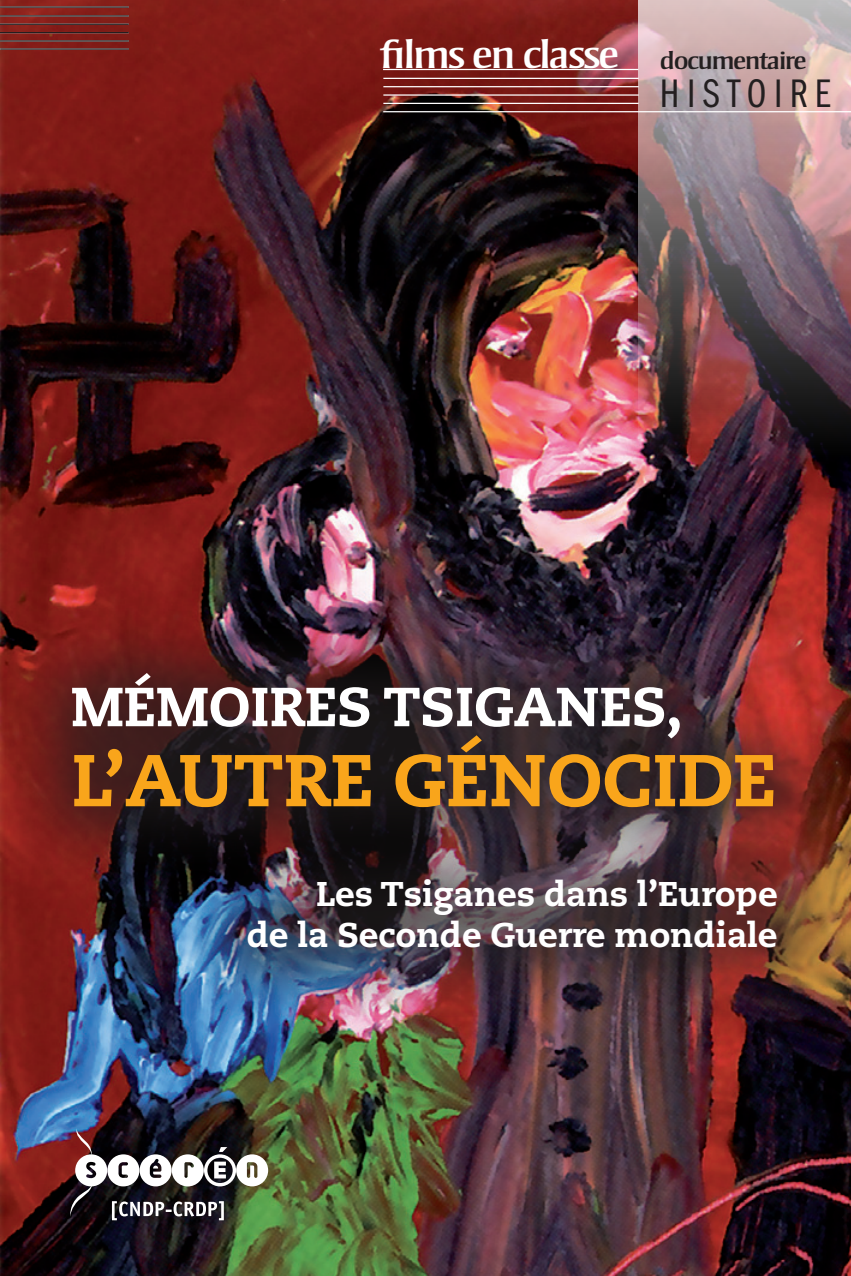
<style>
.page{position:relative;width:851px;height:1276px;background:#fff}
.page>*{position:absolute;margin:0;border:0;box-sizing:border-box;transform-origin:0 0}
.t1{font:800 73.25px "Caecilia LT Std";letter-spacing:-.005em;color:#f9a51b}
.t2{font:800 54.75px "Caecilia LT Std";letter-spacing:-.005em;color:#fff}
.t3{font:41.25px "ITC Franklin Gothic Std Bk Cp";letter-spacing:.18em;color:#231f20}
.t4{font:40px "Strayhorn MT Std";letter-spacing:-.05em;color:#fff;scale:1.2 1}
.t5{font:800 34.25px/41.2px "Caecilia LT Std";letter-spacing:-.005em;color:#fff;text-align:right}
.t6{font:25px "Strayhorn MT Std";letter-spacing:-.05em;color:#231f20;scale:1.2 1}
</style>
<div class="page">
<img style="left:0;top:0;width:850px;height:1276px">
<div style="left:0;top:593px;width:846px;height:423px;background:#231f20;opacity:.7"></div>
<img style="left:638px;top:0;width:212px;height:586px">
<hr style="left:383px;top:78px;width:255px;height:1px;background:#fff">
<hr style="left:383px;top:86px;width:255px;height:1px;background:#fff">
<hr style="left:383px;top:94px;width:255px;height:2px;background:#fff">
<hr style="left:383px;top:103px;width:255px;height:1px;background:#fff">
<hr style="left:383px;top:69px;width:255px;height:1px;background:#fff">
<hr style="left:383px;top:111px;width:467px;height:1px;background:#fff">
<img style="left:69px;top:1128px;width:199px;height:92px">
<hr style="left:0;top:15px;width:129px;height:2px;background:#231f20">
<hr style="left:0;top:24px;width:129px;height:1px;background:#231f20">
<hr style="left:0;top:32px;width:129px;height:1px;background:#231f20">
<hr style="left:0;top:40px;width:129px;height:2px;background:#231f20">
<hr style="left:0;top:6px;width:129px;height:2px;background:#231f20">
<hr style="left:0;top:48px;width:129px;height:2px;background:#231f20">
<p class="t4" style="left:379px;top:32px;width:201px">films en classe</p>
<p class="t6" style="left:659px;top:47px;width:124px">documentaire</p>
<p class="t3" style="left:659px;top:71px;width:172px">HISTOIRE</p>
<p class="t2" style="left:71px;top:673px;width:613px">MÉMOIRES TSIGANES,</p>
<p class="t1" style="left:71px;top:735px;width:707px">L’AUTRE GÉNOCIDE</p>
<p class="t5" style="left:247px;top:873px;width:532px">Les Tsiganes dans l’Europe<br>de la Seconde Guerre mondiale</p>
</div>
